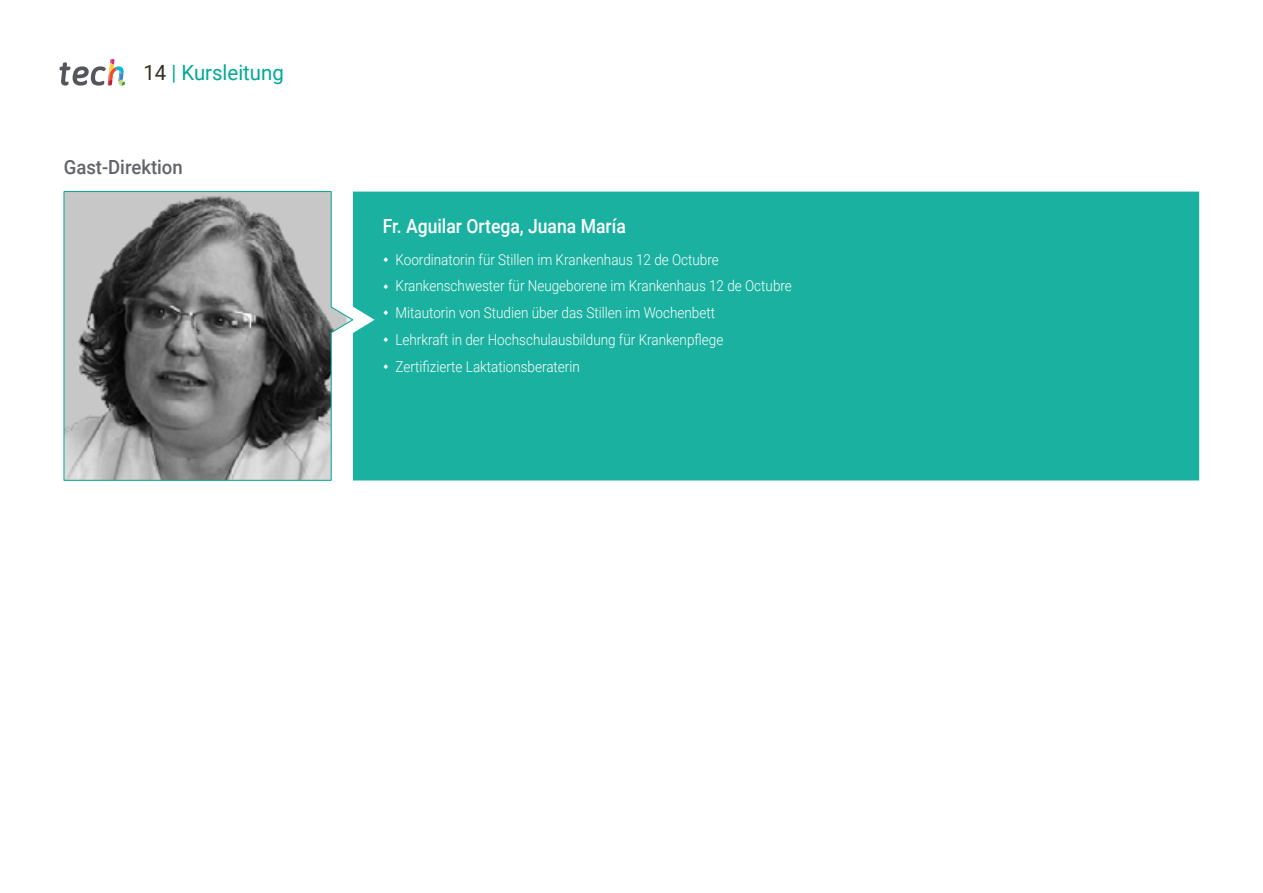
<style>
.page{position:relative;width:1263px;height:893px;background:#fff}
.page>*{position:absolute;margin:0;border:0;box-sizing:border-box;transform-origin:0 0}
.t1{font:21px "Roboto";color:#00a996}
.t2{font:500 19.5px "Roboto";color:#fff;scale:.9 1}
.t3{font:500 19.5px "Roboto";color:#61646a;scale:.95 1}
.t4{font:300 15px/26.7px "Roboto";color:#fff;scale:.9 1}
.s1{color:#312e20}
</style>
<div class="page">
<svg style="left:60px;top:59px;width:65px;height:27px"></svg>
<div style="left:353px;top:192px;width:846px;height:288px;background:#1ab1a0"></div>
<svg style="left:64px;top:191px;width:289px;height:290px"></svg>
<svg style="left:384px;top:257px;width:4px;height:5px"></svg>
<svg style="left:384px;top:284px;width:4px;height:5px"></svg>
<svg style="left:384px;top:311px;width:4px;height:5px"></svg>
<svg style="left:384px;top:337px;width:4px;height:5px"></svg>
<svg style="left:384px;top:364px;width:4px;height:5px"></svg>
<h1 class="t1" style="left:144px;top:57px;width:142px"><span class="s1">14</span> | Kursleitung</h1>
<h2 class="t3" style="left:64px;top:154px;width:127px">Gast-Direktion</h2>
<h2 class="t2" style="left:383px;top:212px;width:272px">Fr. Aguilar Ortega, Juana María</h2>
<p class="t4" style="left:395px;top:245px;width:442px">Koordinatorin für Stillen im Krankenhaus 12 de Octubre Krankenschwester für Neugeborene im Krankenhaus 12 de Octubre Mitautorin von Studien über das Stillen im Wochenbett<br>Lehrkraft in der Hochschulausbildung für Krankenpflege Zertifizierte Laktationsberaterin</p>
</div>
